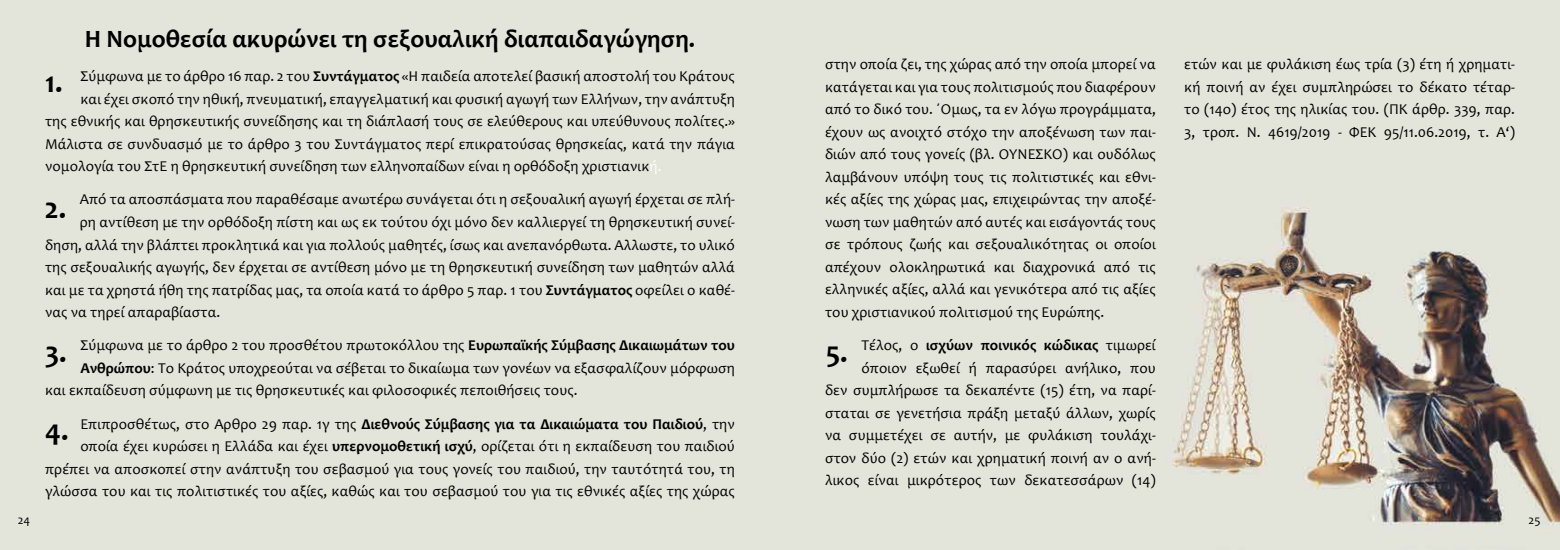
<style>
.page{position:relative;width:1560px;height:550px;background:#fff}
.page>*{position:absolute;margin:0;border:0;box-sizing:border-box;transform-origin:0 0}
.t1{font:700 30px "Candara";color:#000}
.t2{font:700 25px "Candara";color:#000}
.t3{font:15px/22.5px "Candara";color:#000;text-align:right}
.t4{font:12.5px "Candara";color:#000}
.s1{font-weight:700}
.s2{color:#fff}
.s3{font-family:"Calibri"}
</style>
<div class="page">
<div style="left:0;top:0;width:1559px;height:549px;background:#e3e5da"></div>
<h2 class="t2" style="left:85px;top:23px;width:612px">Η Νομοθεσία ακυρώνει τη σεξουαλική διαπαιδαγώγηση.</h2>
<p class="t3" style="left:80px;top:65px;width:656px">Σύμφωνα με το άρθρο 16 παρ. 2 του <span class="s1">Συντάγματος</span> «H παιδεία αποτελεί βασική αποστολή του Kράτους</p>
<p class="t3" style="left:80px;top:87px;width:656px">και έχει σκοπό την ηθική, πνευματική, επαγγελματική και φυσική αγωγή των Eλλήνων, την ανάπτυξη</p>
<p class="t3" style="left:45px;top:110px;width:691px">της εθνικής και θρησκευτικής συνείδησης και τη διάπλασή τους σε ελεύθερους και υπεύθυνους πολίτες.»</p>
<p class="t3" style="left:45px;top:132px;width:691px">Μάλιστα σε συνδυασμό με το άρθρο 3 του Συντάγματος περί επικρατούσας θρησκείας, κατά την πάγια</p>
<p class="t3" style="left:45px;top:155px;width:618px">νομολογία του ΣτΕ η θρησκευτική συνείδηση των ελληνοπαίδων είναι η ορθόδοξη χριστιανικ<span class="s2">ή.</span></p>
<p class="t3" style="left:80px;top:188px;width:656px">Από τα αποσπάσματα που παραθέσαμε ανωτέρω συνάγεται ότι η σεξουαλική αγωγή έρχεται σε πλή-</p>
<p class="t3" style="left:80px;top:210px;width:656px">ρη αντίθεση με την ορθόδοξη πίστη και ως εκ τούτου όχι μόνο δεν καλλιεργεί τη θρησκευτική συνεί-</p>
<p class="t3" style="left:45px;top:233px;width:691px">δηση, αλλά την βλάπτει προκλητικά και για πολλούς μαθητές, ίσως και ανεπανόρθωτα. Άλλωστε, το υλικό</p>
<p class="t3" style="left:45px;top:255px;width:691px">της σεξουαλικής αγωγής, δεν έρχεται σε αντίθεση μόνο με τη θρησκευτική συνείδηση των μαθητών αλλά</p>
<p class="t3" style="left:45px;top:278px;width:691px">και με τα χρηστά ήθη της πατρίδας μας, τα οποία κατά το άρθρο 5 παρ. 1 του <span class="s1">Συντάγματος</span> οφείλει ο καθέ-</p>
<p class="t3" style="left:45px;top:300px;width:177px">νας να τηρεί απαραβίαστα.</p>
<p class="t3" style="left:80px;top:334px;width:656px">Σύμφωνα με το άρθρο 2 του προσθέτου πρωτοκόλλου της <span class="s1">Ευρωπαϊκής Σύμβασης Δικαιωμάτων του</span></p>
<p class="t3" style="left:80px;top:356px;width:656px"><span class="s1">Ανθρώπου</span>: Το Κράτος υποχρεούται να σέβεται το δικαίωμα των γονέων να εξασφαλίζουν μόρφωση</p>
<p class="t3" style="left:45px;top:379px;width:534px">και εκπαίδευση σύμφωνη με τις θρησκευτικές και φιλοσοφικές πεποιθήσεις τους.</p>
<p class="t3" style="left:45px;top:412px;width:691px">Επιπροσθέτως, στο Άρθρο 29 παρ. 1γ της <span class="s1">Διεθνούς Σύμβασης για τα Δικαιώματα του Παιδιού</span>, την οποία έχει κυρώσει η Ελλάδα και έχει <span class="s1">υπερνομοθετική ισχύ</span>, ορίζεται ότι η εκπαίδευση του παιδιού πρέπει να αποσκοπεί στην ανάπτυξη του σεβασμού για τους γονείς του παιδιού, την ταυτότητά του, τη γλώσσα του και τις πολιτιστικές του αξίες, καθώς και του σεβασμού του για τις εθνικές αξίες της χώρας</p>
<h1 class="t1" style="left:45px;top:63px;width:19px">1.</h1>
<h1 class="t1" style="left:44px;top:189px;width:23px">2.</h1>
<h1 class="t1" style="left:45px;top:333px;width:23px">3.</h1>
<h1 class="t1" style="left:45px;top:411px;width:25px">4.</h1>
<p class="t3" style="left:825px;top:53px;width:332px;text-align:justify">στην οποία ζει, της χώρας από την οποία μπορεί να κατάγεται και για τους πολιτισμούς που διαφέρουν από το δικό του. <span class="s3">΄</span>Όμως, τα εν λόγω προγράμματα, έχουν ως ανοιχτό στόχο την αποξένωση των παι&shy;διών από τους γονείς (βλ. ΟΥΝΕΣΚΟ) και ουδόλως λαμβάνουν υπόψη τους τις πολιτιστικές και εθνι&shy;κές αξίες της χώρας μας, επιχειρώντας την αποξέ&shy;νωση των μαθητών από αυτές και εισάγοντάς τους σε τρόπους ζωής και σεξουαλικότητας οι οποίοι απέχουν ολοκληρωτικά και διαχρονικά από τις ελληνικές αξίες, αλλά και γενικότερα από τις αξίες του χριστιανικού πολιτισμού της Ευρώπης.</p>
<p class="t3" style="left:825px;top:333px;width:332px">Τέλος, ο <span class="s1">ισχύων ποινικός κώδικας</span> τιμωρεί όποιον εξωθεί ή παρασύρει ανήλικο, που<br>δεν συμπλήρωσε τα δεκαπέντε (15) έτη, να παρί&shy;σταται σε γενετήσια πράξη μεταξύ άλλων, χωρίς να συμμετέχει σε αυτήν, με φυλάκιση τουλάχι&shy;στον δύο (2) ετών και χρηματική ποινή αν ο ανή&shy;λικος είναι μικρότερος των δεκατεσσάρων (14)</p>
<h1 class="t1" style="left:826px;top:333px;width:23px">5.</h1>
<p class="t3" style="left:1183px;top:53px;width:332px;text-align:justify">ετών και με φυλάκιση έως τρία (3) έτη ή χρηματι&shy;κή ποινή αν έχει συμπληρώσει το δέκατο τέταρ&shy;το (14ο) έτος της ηλικίας του. (ΠΚ άρθρ. 339, παρ.<br>3, τροπ. Ν. 4619/2019 - ΦΕΚ 95/11.06.2019, τ. Α‘)</p>
<p class="t4" style="left:18px;top:511px;width:14px">24</p>
<p class="t4" style="left:1528px;top:511px;width:13px">25</p>
</div>
